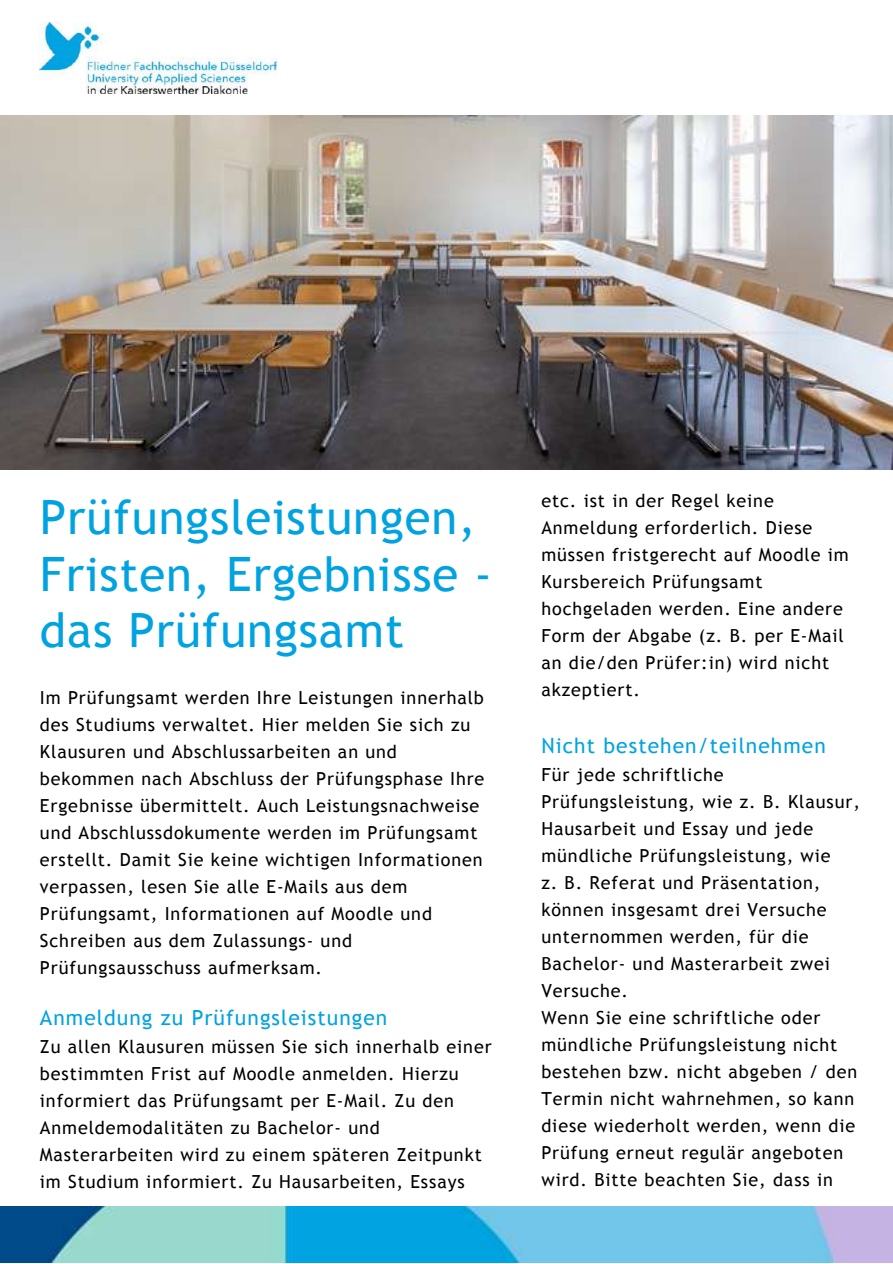
<style>
.page{position:relative;width:893px;height:1264px;background:#fff}
.page>*{position:absolute;margin:0;border:0;box-sizing:border-box;transform-origin:0 0}
.t1{font:47.4px/56.2px "Trebuchet MS";letter-spacing:.02em;color:#00a3e0}
.t2{font:21px "Trebuchet MS";letter-spacing:.05em;color:#00a3e0}
.t3{font:18px/27px "Trebuchet MS";letter-spacing:.05em;color:#000}
</style>
<div class="page">
<img style="left:0;top:116px;width:892px;height:354px">
<img style="left:40px;top:22px;width:236px;height:71px">
<img style="left:0;top:1206px;width:892px;height:56px">
<h1 class="t1" style="left:40px;top:489px;width:453px">Prüfungsleistungen,<br>Fristen, Ergebnisse - das Prüfungsamt</h1>
<p class="t3" style="left:40px;top:684px;width:446px">Im Prüfungsamt werden Ihre Leistungen innerhalb des Studiums verwaltet. Hier melden Sie sich zu Klausuren und Abschlussarbeiten an und bekommen nach Abschluss der Prüfungsphase Ihre Ergebnisse übermittelt. Auch Leistungsnachweise und Abschlussdokumente werden im Prüfungsamt erstellt. Damit Sie keine wichtigen Informationen verpassen, lesen Sie alle E-Mails aus dem Prüfungsamt, Informationen auf Moodle und Schreiben aus dem Zulassungs- und Prüfungsausschuss aufmerksam.</p>
<p class="t2" style="left:40px;top:1004px;width:349px">Anmeldung zu Prüfungsleistungen</p>
<p class="t3" style="left:40px;top:1032px;width:453px">Zu allen Klausuren müssen Sie sich innerhalb einer bestimmten Frist auf Moodle anmelden. Hierzu informiert das Prüfungsamt per E-Mail. Zu den Anmeldemodalitäten zu Bachelor- und Masterarbeiten wird zu einem späteren Zeitpunkt im Studium informiert. Zu Hausarbeiten, Essays</p>
<p class="t3" style="left:541px;top:486px;width:309px">etc. ist in der Regel keine<br>Anmeldung erforderlich. Diese müssen fristgerecht auf Moodle im<br>Kursbereich Prüfungsamt hochgeladen werden. Eine andere<br>Form der Abgabe (z. B. per E-Mail an die/den Prüfer:in) wird nicht akzeptiert.</p>
<p class="t2" style="left:541px;top:733px;width:286px">Nicht bestehen/teilnehmen</p>
<p class="t3" style="left:541px;top:761px;width:320px">Für jede schriftliche<br>Prüfungsleistung, wie z. B. Klausur,<br>Hausarbeit und Essay und jede mündliche Prüfungsleistung, wie<br>z. B. Referat und Präsentation, können insgesamt drei Versuche unternommen werden, für die<br>Bachelor- und Masterarbeit zwei<br>Versuche.<br>Wenn Sie eine schriftliche oder mündliche Prüfungsleistung nicht bestehen bzw. nicht abgeben / den<br>Termin nicht wahrnehmen, so kann diese wiederholt werden, wenn die<br>Prüfung erneut regulär angeboten wird. Bitte beachten Sie, dass in</p>
</div>
